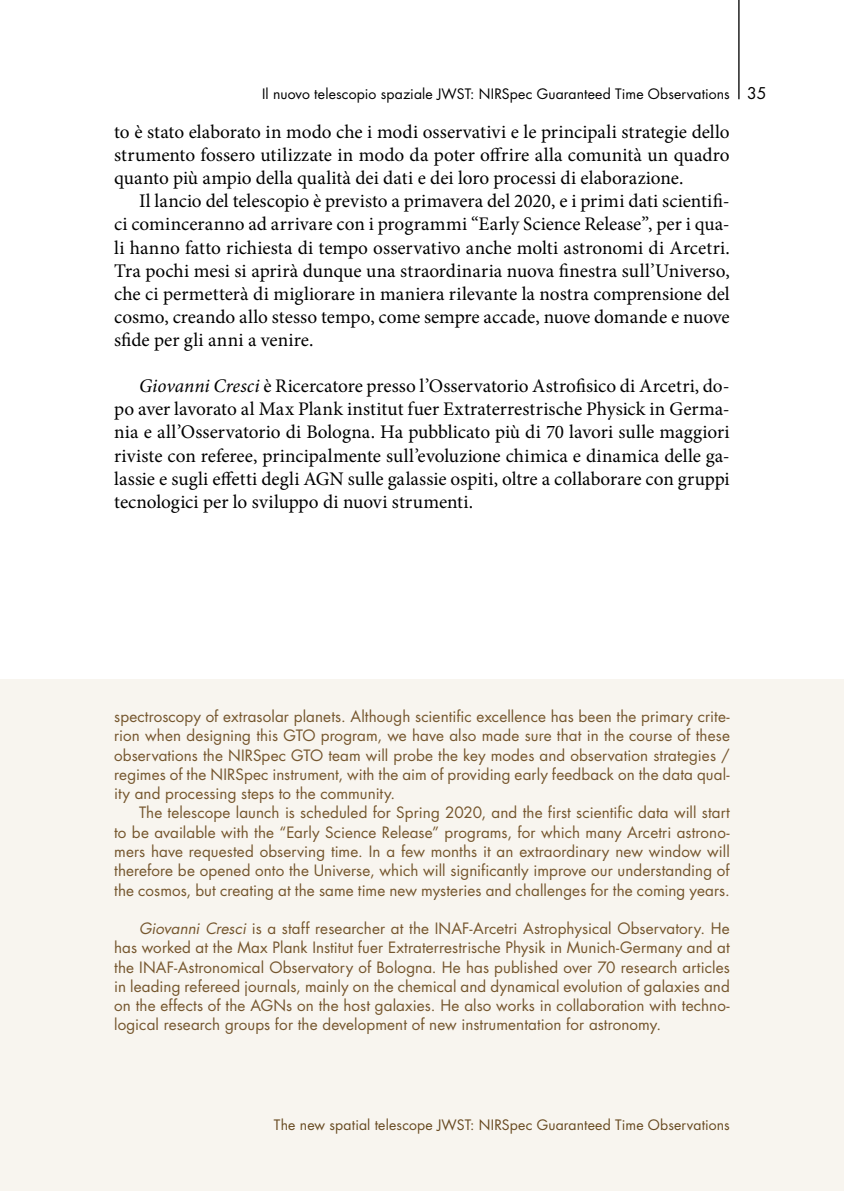
<style>
.page{position:relative;width:844px;height:1191px;background:#fff}
.page>*{position:absolute;margin:0;border:0;box-sizing:border-box;transform-origin:0 0}
.t1{font:19.25px/23.1px "Minion Pro";color:#000;text-align:justify}
.t2{font:15.75px "Futura Std";color:#000}
.t3{font:15.22px/19.2px "Futura Std";letter-spacing:.005em;color:#75562d;text-align:justify}
.t4{font:14px "Futura Std";letter-spacing:.01em;color:#000}
.t5{font:14px "Futura Std";letter-spacing:.01em;color:#684a21}
.s1{font-style:italic}
</style>
<div class="page">
<div style="left:0;top:680px;width:843px;height:511px;background:#f8f5ef"></div>
<hr style="left:738px;top:0;width:1px;height:99px;background:#000">
<p class="t4" style="left:262px;top:85px;width:469px">Il nuovo telescopio spaziale JWST: NIRSpec Guaranteed Time Observations</p>
<p class="t1" style="left:114px;top:120px;width:617px">to è stato elaborato in modo che i modi osservativi e le principali strategie dello strumento fossero utilizzate in modo da poter offrire alla comunità un quadro quanto più ampio della qualità dei dati e dei loro processi di elaborazione.</p>
<p class="t1" style="left:114px;top:190px;width:617px;text-indent:25px">Il lancio del telescopio è previsto a primavera del 2020, e i primi dati scientifi&shy;ci cominceranno ad arrivare con i programmi “Early Science Release”, per i qua&shy;li hanno fatto richiesta di tempo osservativo anche molti astronomi di Arcetri.<br>Tra pochi mesi si aprirà dunque una straordinaria nuova finestra sull’Universo, che ci permetterà di migliorare in maniera rilevante la nostra comprensione del cosmo, creando allo stesso tempo, come sempre accade, nuove domande e nuove sfide per gli anni a venire.</p>
<p class="t1" style="left:114px;top:375px;width:617px;text-indent:25px"><span class="s1">Giovanni Cresci</span> è Ricercatore presso l’Osservatorio Astrofisico di Arcetri, do&shy;po aver lavorato al Max Plank institut fuer Extraterrestrische Physick in Germa&shy;nia e all’Osservatorio di Bologna. Ha pubblicato più di 70 lavori sulle maggiori riviste con referee, principalmente sull’evoluzione chimica e dinamica delle ga&shy;lassie e sugli effetti degli AGN sulle galassie ospiti, oltre a collaborare con gruppi tecnologici per lo sviluppo di nuovi strumenti.</p>
<p class="t2" style="left:747px;top:83px;width:21px">35</p>
<p class="t3" style="left:114px;top:707px;width:617px">spectroscopy of extrasolar planets. Although scientific excellence has been the primary crite&shy;rion when designing this GTO program, we have also made sure that in the course of these observations the NIRSpec GTO team will probe the key modes and observation strategies / regimes of the NIRSpec instrument, with the aim of providing early feedback on the data qual&shy;ity and processing steps to the community.</p>
<p class="t3" style="left:114px;top:803px;width:617px;text-indent:25px">The telescope launch is scheduled for Spring 2020, and the first scientific data will start to be available with the “Early Science Release” programs, for which many Arcetri astrono&shy;mers have requested observing time. In a few months it an extraordinary new window will therefore be opened onto the Universe, which will significantly improve our understanding of the cosmos, but creating at the same time new mysteries and challenges for the coming years.</p>
<p class="t3" style="left:114px;top:919px;width:617px;text-indent:25px"><span class="s1">Giovanni Cresci</span> is a staff researcher at the INAF-Arcetri Astrophysical Observatory. He has worked at the Max Plank Institut fuer Extraterrestrische Physik in Munich-Germany and at the INAF-Astronomical Observatory of Bologna. He has published over 70 research articles in leading refereed journals, mainly on the chemical and dynamical evolution of galaxies and on the effects of the AGNs on the host galaxies. He also works in collaboration with techno&shy;logical research groups for the development of new instrumentation for astronomy.</p>
<p class="t5" style="left:274px;top:1116px;width:457px">The new spatial telescope JWST: NIRSpec Guaranteed Time Observations</p>
</div>
